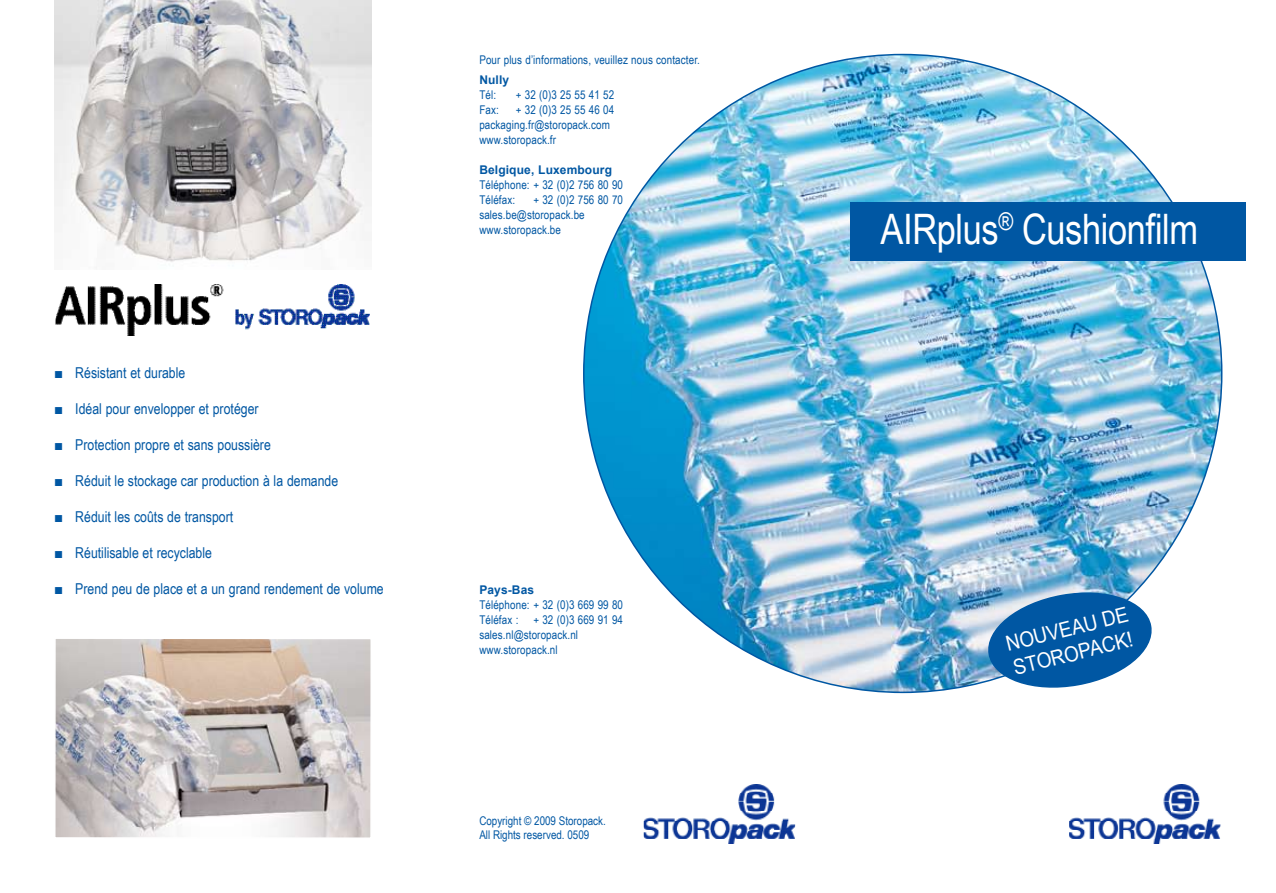
<style>
.page{position:relative;width:1276px;height:893px;background:#fff}
.page>*{position:absolute;margin:0;border:0;box-sizing:border-box;transform-origin:0 0}
.t1{font:42px "Arial Narrow";letter-spacing:-.01em;color:#fff}
.t2{font:21px/25.2px "Arial Narrow";color:#fff;scale:1.1 1}
.t3{font:15px "Arial Narrow";color:#0057a3}
.t4{font:12px/15px "Arial Narrow";letter-spacing:.01em;color:#0057a3}
.t5{font:700 12px "Arial";letter-spacing:.01em;color:#0057a3}
.s1{font-family:"Arial"}
</style>
<div class="page">
<img style="left:584px;top:55px;width:637px;height:637px;border-radius:319px">
<img style="left:645px;top:784px;width:148px;height:59px">
<img style="left:1070px;top:784px;width:149px;height:59px">
<div style="left:850px;top:202px;width:396px;height:58px;background:#0057a3"></div>
<img style="left:57px;top:284px;width:311px;height:51px">
<svg style="left:985px;top:588px;width:167px;height:100px;background:#3a7db7"></svg>
<img style="left:54px;top:0;width:317px;height:262px">
<img style="left:57px;top:640px;width:312px;height:196px">
<div style="left:54px;top:637px;width:318px;height:202px;border:2px solid #fff"></div>
<p class="t3" style="left:54px;top:362px;width:133px"><span class="s1">■</span> Résistant et durable</p>
<p class="t3" style="left:54px;top:398px;width:206px"><span class="s1">■</span> Idéal pour envelopper et protéger</p>
<p class="t3" style="left:54px;top:434px;width:218px"><span class="s1">■</span> Protection propre et sans poussière</p>
<p class="t3" style="left:54px;top:470px;width:286px"><span class="s1">■</span> Réduit le stockage car production à la demande</p>
<p class="t3" style="left:54px;top:506px;width:181px"><span class="s1">■</span> Réduit les coûts de transport</p>
<p class="t3" style="left:54px;top:542px;width:159px"><span class="s1">■</span> Réutilisable et recyclable</p>
<p class="t3" style="left:54px;top:578px;width:331px"><span class="s1">■</span> Prend peu de place et a un grand rendement de volume</p>
<p class="t4" style="left:479px;top:52px;width:222px">Pour plus d’informations, veuillez nous contacter.</p>
<p class="t5" style="left:479px;top:72px;width:31px">Nully</p>
<p class="t4" style="left:479px;top:87px;width:18px">Tél:</p>
<p class="t4" style="left:516px;top:87px;width:100px">+ 32 (0)3 25 55 41 52</p>
<p class="t4" style="left:479px;top:102px;width:21px">Fax:</p>
<p class="t4" style="left:479px;top:102px;width:136px;text-indent:36px">+ 32 (0)3 25 55 46 04 packaging.fr@storopack.com www.storopack.fr</p>
<p class="t5" style="left:479px;top:162px;width:134px">Belgique, Luxembourg</p>
<p class="t4" style="left:479px;top:177px;width:145px">Téléphone: + 32 (0)2 756 80 90<br>Téléfax:</p>
<p class="t4" style="left:479px;top:192px;width:145px;text-indent:54px">+ 32 (0)2 756 80 70 sales.be@storopack.be www.storopack.be</p>
<p class="t5" style="left:479px;top:582px;width:56px">Pays-Bas</p>
<p class="t4" style="left:479px;top:597px;width:145px">Téléphone: + 32 (0)3 669 99 80<br>Téléfax : + 32 (0)3 669 91 94 sales.nl@storopack.nl www.storopack.nl</p>
<p class="t4" style="left:479px;top:814px;width:128px;line-height:13.5px">Copyright © 2009 Storopack.<br>All Rights reserved. 0509</p>
<h1 class="t1" style="left:880px;top:199px;width:319px">AIRplus<sup>®</sup> Cushionfilm</h1>
<h2 class="t2" style="left:1003px;top:631px;width:115px;rotate:-14deg">NOUVEAU DE<br>STOROPACK!</h2>
</div>
